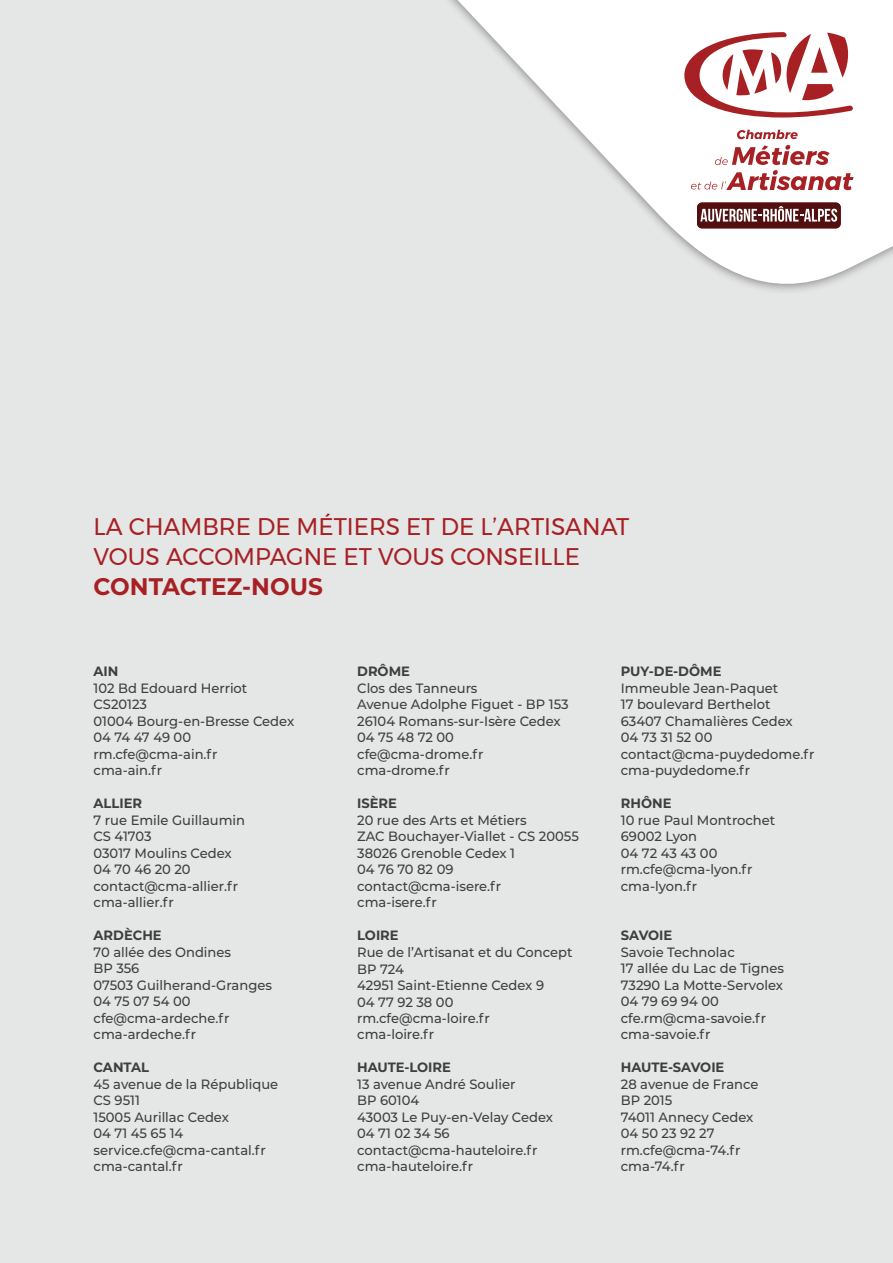
<style>
.page{position:relative;width:893px;height:1263px;background:#e5e6e6}
.page>*{position:absolute;margin:0;border:0;box-sizing:border-box;transform-origin:0 0}
.t1{font:24px/30px "Montserrat";color:#a72023}
.t2{font:700 24px "Montserrat";color:#a72023}
.t3{font:500 13.5px/16.5px "Montserrat";color:#3e3e3f}
.t4{font:700 13.5px "Montserrat";color:#3e3e3f}
</style>
<div class="page">
<svg style="left:449px;top:0;width:444px;height:291px;fill:#fff"></svg>
<div style="left:697px;top:202px;width:144px;height:26px;background:#510f10;border-radius:5px"></div>
<svg style="left:700px;top:206px;width:137px;height:16px"></svg>
<svg style="left:737px;top:130px;width:61px;height:9px"></svg>
<svg style="left:691px;top:145px;width:162px;height:45px;background:#e6c0c1"></svg>
<svg style="left:684px;top:32px;width:169px;height:86px;background:#e2b7b8"></svg>
<h1 class="t1" style="left:94px;top:511px;width:537px">LA CHAMBRE DE MÉTIERS ET DE L’ARTISANAT<br>VOUS ACCOMPAGNE ET VOUS CONSEILLE</h1>
<h1 class="t2" style="left:94px;top:569px;width:231px">CONTACTEZ-NOUS</h1>
<p class="t4" style="left:94px;top:662px;width:26px">AIN</p>
<p class="t3" style="left:94px;top:679px;width:202px">102 Bd Edouard Herriot<br>CS20123<br>01004 Bourg-en-Bresse Cedex<br>04 74 47 49 00 rm.cfe@cma-ain.fr<br>cma-ain.fr</p>
<p class="t4" style="left:94px;top:794px;width:50px">ALLIER</p>
<p class="t3" style="left:94px;top:811px;width:153px">7 rue Emile Guillaumin<br>CS 41703<br>03017 Moulins Cedex<br>04 70 46 20 20 contact@cma-allier.fr cma-allier.fr</p>
<p class="t4" style="left:94px;top:926px;width:70px">ARDÈCHE</p>
<p class="t3" style="left:94px;top:943px;width:180px">70 allée des Ondines<br>BP 356<br>07503 Guilherand-Granges<br>04 75 07 54 00 cfe@cma-ardeche.fr cma-ardeche.fr</p>
<p class="t4" style="left:94px;top:1058px;width:57px">CANTAL</p>
<p class="t3" style="left:94px;top:1075px;width:186px">45 avenue de la République<br>CS 9511<br>15005 Aurillac Cedex<br>04 71 45 65 14 service.cfe@cma-cantal.fr cma-cantal.fr</p>
<p class="t4" style="left:357px;top:662px;width:54px">DRÔME</p>
<p class="t3" style="left:357px;top:679px;width:213px">Clos des Tanneurs<br>Avenue Adolphe Figuet - BP 153<br>26104 Romans-sur-Isère Cedex<br>04 75 48 72 00 cfe@cma-drome.fr cma-drome.fr</p>
<p class="t4" style="left:357px;top:794px;width:41px">ISÈRE</p>
<p class="t3" style="left:357px;top:811px;width:223px">20 rue des Arts et Métiers<br>ZAC Bouchayer-Viallet - CS 20055<br>38026 Grenoble Cedex 1<br>04 76 70 82 09 contact@cma-isere.fr cma-isere.fr</p>
<p class="t4" style="left:357px;top:926px;width:43px">LOIRE</p>
<p class="t3" style="left:357px;top:943px;width:217px">Rue de l’Artisanat et du Concept<br>BP 724<br>42951 Saint-Etienne Cedex 9<br>04 77 92 38 00 rm.cfe@cma-loire.fr<br>cma-loire.fr</p>
<p class="t4" style="left:357px;top:1058px;width:95px">HAUTE-LOIRE</p>
<p class="t3" style="left:357px;top:1075px;width:197px">13 avenue André Soulier<br>BP 60104<br>43003 Le Puy-en-Velay Cedex<br>04 71 02 34 56 contact@cma-hauteloire.fr cma-hauteloire.fr</p>
<p class="t4" style="left:621px;top:662px;width:102px">PUY-DE-DÔME</p>
<p class="t3" style="left:621px;top:679px;width:195px">Immeuble Jean-Paquet<br>17 boulevard Berthelot<br>63407 Chamalières Cedex<br>04 73 31 52 00 contact@cma-puydedome.fr cma-puydedome.fr</p>
<p class="t4" style="left:621px;top:794px;width:52px">RHÔNE</p>
<p class="t3" style="left:621px;top:811px;width:156px">10 rue Paul Montrochet<br>69002 Lyon<br>04 72 43 43 00 rm.cfe@cma-lyon.fr cma-lyon.fr</p>
<p class="t4" style="left:621px;top:926px;width:53px">SAVOIE</p>
<p class="t3" style="left:621px;top:943px;width:165px">Savoie Technolac<br>17 allée du Lac de Tignes<br>73290 La Motte-Servolex<br>04 79 69 94 00 cfe.rm@cma-savoie.fr cma-savoie.fr</p>
<p class="t4" style="left:621px;top:1058px;width:105px">HAUTE-SAVOIE</p>
<p class="t3" style="left:621px;top:1075px;width:139px">28 avenue de France<br>BP 2015<br>74011 Annecy Cedex<br>04 50 23 92 27 rm.cfe@cma-74.fr cma-74.fr</p>
</div>
